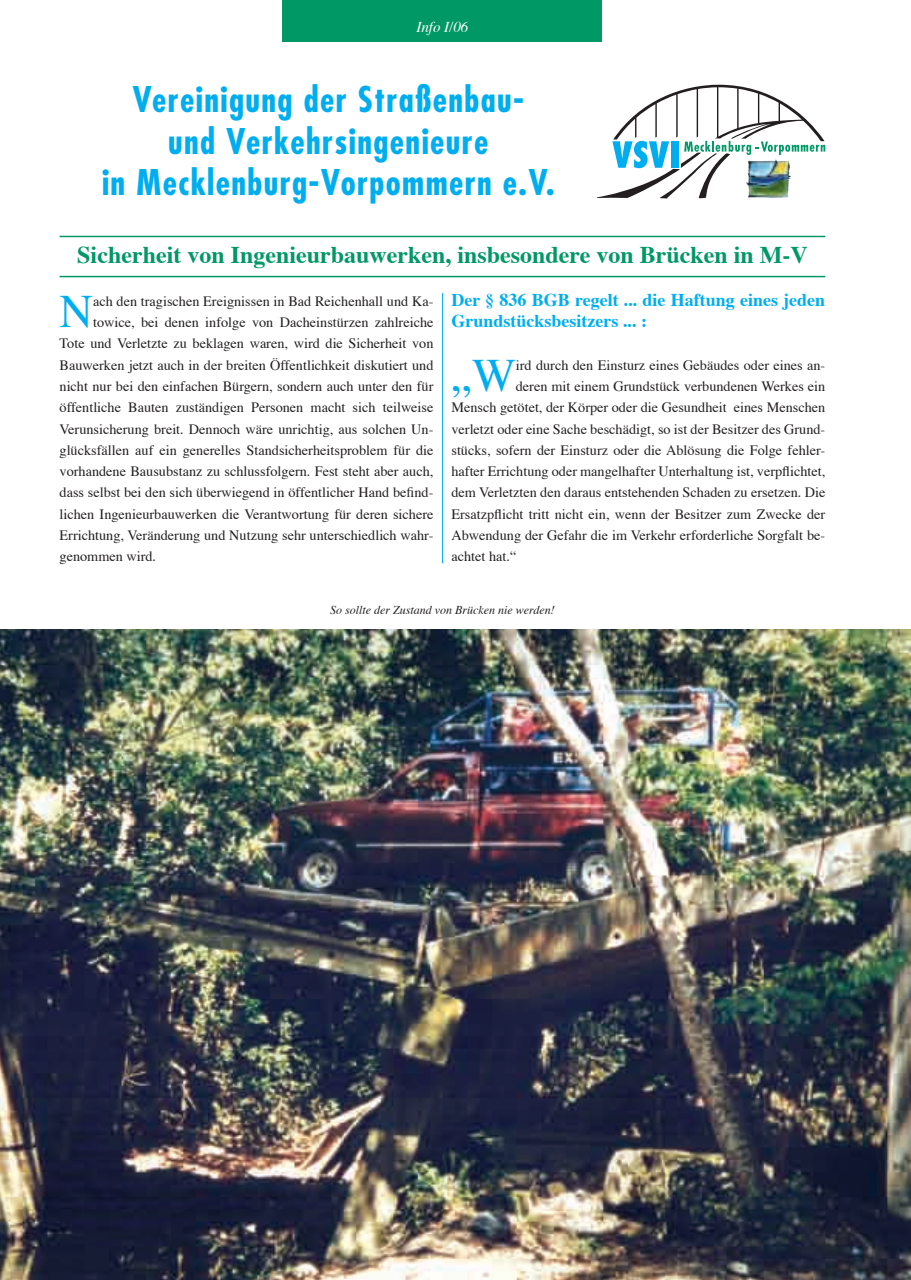
<style>
.page{position:relative;width:911px;height:1280px;background:#fff}
.page>*{position:absolute;margin:0;border:0;box-sizing:border-box;transform-origin:0 0}
.t1{font:46.35px "Times";color:#00aeef}
.t2{font:700 condensed 34.5px/41.4px "Futura";letter-spacing:.04em;color:#00aeef;text-align:center}
.t3{font:700 24px "Times";color:#009864}
.t4{font:700 18px/21.3px "Times";color:#00aeef}
.t5{font:italic 15px "Times";color:#fff}
.t6{font:14.25px "Times";color:#231f20}
.t7{font:italic 12px "Times";color:#231f20}
</style>
<div class="page">
<div style="left:283px;top:0;width:319px;height:42px;background:#009864"></div>
<svg style="left:597px;top:85px;width:228px;height:113px"></svg>
<img style="left:746px;top:159px;width:45px;height:39px">
<hr style="left:60px;top:236px;width:765px;height:1px;background:#009864">
<hr style="left:60px;top:276px;width:765px;height:1px;background:#009864">
<hr style="left:442px;top:293px;width:1px;height:270px;background:#00aeef">
<img style="left:0;top:629px;width:910px;height:651px">
<p class="t5" style="left:416px;top:21px;width:54px">Info I/06</p>
<h2 class="t2" style="left:102px;top:82px;width:454px">Vereinigung der Straßenbau-<br>und Verkehrsingenieure<br>in Mecklenburg-Vorpommern e.V.</h2>
<h3 class="t3" style="left:77px;top:245px;width:732px">Sicherheit von Ingenieurbauwerken, insbesondere von Brücken in M-V</h3>
<h1 class="t1" style="left:60px;top:292px;width:35px">N</h1>
<p class="t6" style="left:93px;top:295px;width:342px">ach den tragischen Ereignissen in Bad Reichenhall und Ka-</p>
<p class="t6" style="left:93px;top:316px;width:342px">towice, bei denen infolge von Dacheinstürzen zahlreiche</p>
<p class="t6" style="left:60px;top:338px;width:375px">Tote und Verletzte zu beklagen waren, wird die Sicherheit von</p>
<p class="t6" style="left:60px;top:359px;width:375px">Bauwerken jetzt auch in der breiten Öffentlichkeit diskutiert und</p>
<p class="t6" style="left:60px;top:380px;width:375px">nicht nur bei den einfachen Bürgern, sondern auch unter den für</p>
<p class="t6" style="left:60px;top:401px;width:375px">öffentliche Bauten zuständigen Personen macht sich teilweise</p>
<p class="t6" style="left:60px;top:423px;width:375px">Verunsicherung breit. Dennoch wäre unrichtig, aus solchen Un-</p>
<p class="t6" style="left:60px;top:444px;width:375px">glücksfällen auf ein generelles Standsicherheitsproblem für die</p>
<p class="t6" style="left:60px;top:465px;width:375px">vorhandene Bausubstanz zu schlussfolgern. Fest steht aber auch,</p>
<p class="t6" style="left:60px;top:486px;width:375px">dass selbst bei den sich überwiegend in öffentlicher Hand befind-</p>
<p class="t6" style="left:60px;top:508px;width:375px">lichen Ingenieurbauwerken die Verantwortung für deren sichere</p>
<p class="t6" style="left:60px;top:529px;width:375px">Errichtung, Veränderung und Nutzung sehr unterschiedlich wahr-</p>
<p class="t6" style="left:60px;top:550px;width:98px">genommen wird.</p>
<p class="t4" style="left:451px;top:291px;width:375px">Der § 836 BGB regelt ... die Haftung eines jeden<br>Grundstücksbesitzers ... :</p>
<h1 class="t1" style="left:451px;top:356px;width:66px">„W</h1>
<p class="t6" style="left:516px;top:359px;width:311px">ird durch den Einsturz eines Gebäudes oder eines an-</p>
<p class="t6" style="left:516px;top:380px;width:311px">deren mit einem Grundstück verbundenen Werkes ein</p>
<p class="t6" style="left:451px;top:401px;width:375px">Mensch getötet, der Körper oder die Gesundheit eines Menschen</p>
<p class="t6" style="left:451px;top:423px;width:375px">verletzt oder eine Sache beschädigt, so ist der Besitzer des Grund-</p>
<p class="t6" style="left:451px;top:444px;width:375px">stücks, sofern der Einsturz oder die Ablösung die Folge fehler-</p>
<p class="t6" style="left:451px;top:465px;width:375px">hafter Errichtung oder mangelhafter Unterhaltung ist, verpflichtet,</p>
<p class="t6" style="left:451px;top:486px;width:375px">dem Verletzten den daraus entstehenden Schaden zu ersetzen. Die</p>
<p class="t6" style="left:451px;top:508px;width:375px">Ersatzpflicht tritt nicht ein, wenn der Besitzer zum Zwecke der</p>
<p class="t6" style="left:451px;top:529px;width:375px">Abwendung der Gefahr die im Verkehr erforderliche Sorgfalt be-</p>
<p class="t6" style="left:451px;top:550px;width:66px">achtet hat.“</p>
<p class="t7" style="left:330px;top:605px;width:226px">So sollte der Zustand von Brücken nie werden!</p>
</div>
